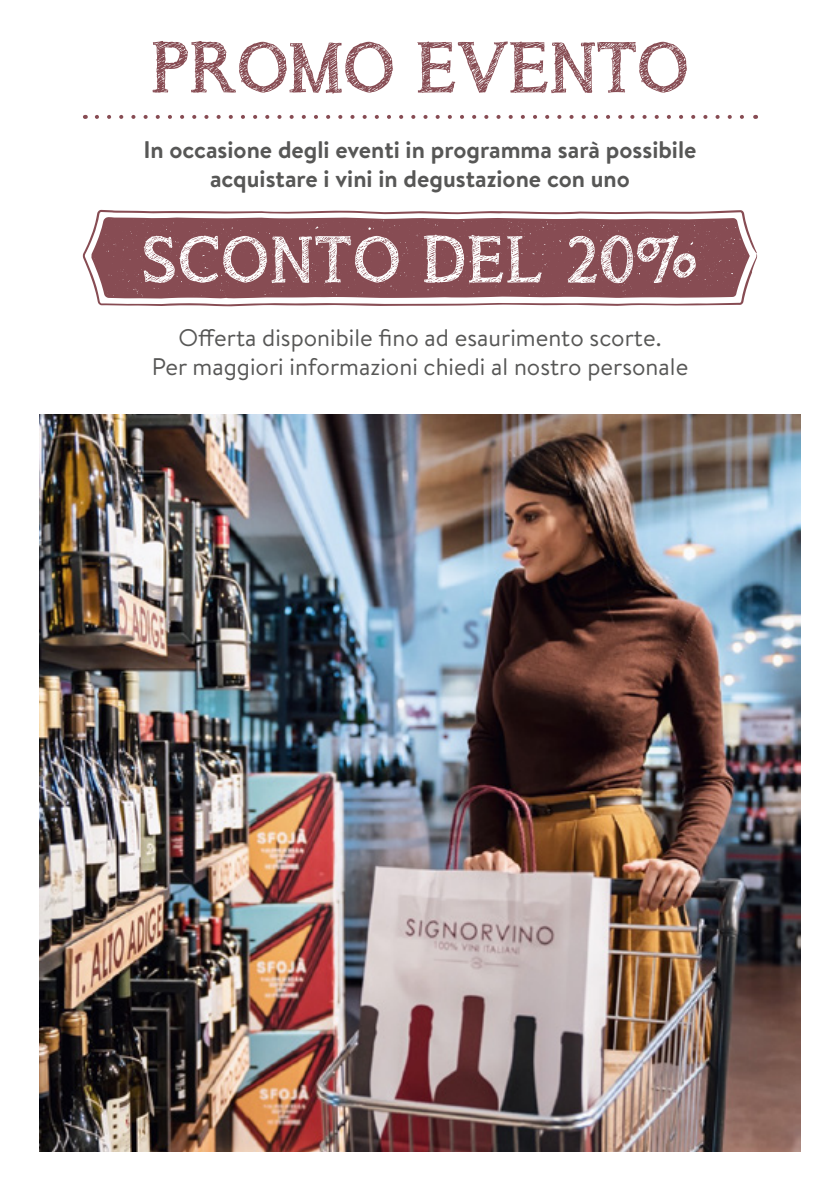
<style>
.page{position:relative;width:840px;height:1191px;background:#fff}
.page>*{position:absolute;margin:0;border:0;box-sizing:border-box;transform-origin:0 0}
.t1{font:70px "asongforjennifer";letter-spacing:.03em;color:#874c53}
.t2{font:64.2px "asongforjennifer";letter-spacing:.05em;color:#fff}
.t3{font:24px/28.8px "Brandon Text";color:#575756;text-align:center}
.t4{font:700 24px/28.8px "Brandon Text";color:#575756;text-align:center}
</style>
<div class="page">
<svg style="left:97px;top:115px;width:647px;height:4px"></svg>
<img style="left:40px;top:414px;width:759px;height:737px">
<svg style="left:83px;top:210px;width:673px;height:96px"></svg>
<svg style="left:91px;top:217px;width:658px;height:81px;background:#8c545a"></svg>
<h1 class="t1" style="left:152px;top:26px;width:536px">PROMO EVENTO</h1>
<p class="t4" style="left:143px;top:135px;width:554px">In occasione degli eventi in programma sarà possibile acquistare i vini in degustazione con uno</p>
<h2 class="t2" style="left:143px;top:221px;width:554px">SCONTO DEL 20%</h2>
<p class="t3" style="left:152px;top:322px;width:538px">Offerta disponibile fino ad esaurimento scorte.<br>Per maggiori informazioni chiedi al nostro personale</p>
</div>
